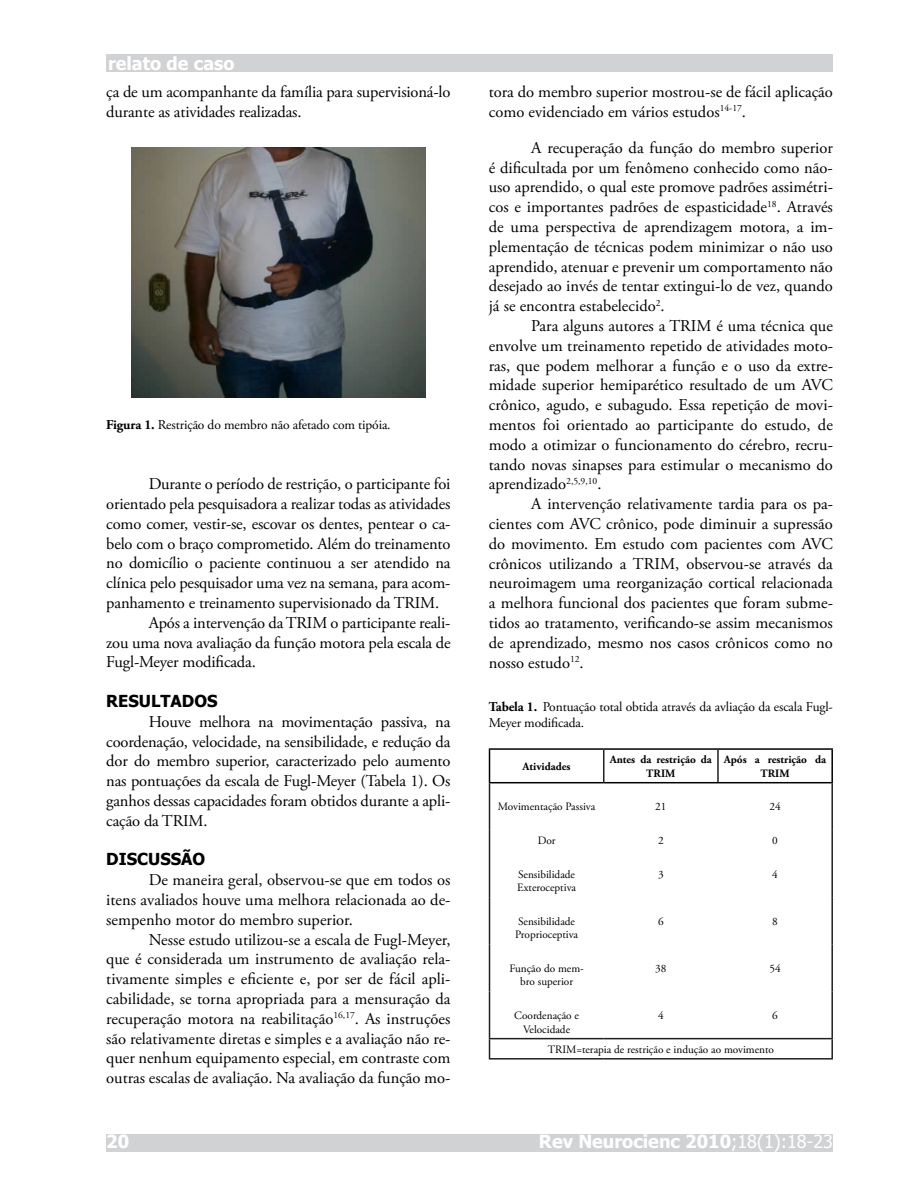
<style>
.page{position:relative;width:918px;height:1188px;background:#fff}
.page>*{position:absolute;margin:0;border:0;box-sizing:border-box;transform-origin:0 0}
.t1{font:700 18px "Tahoma";color:#fff}
.texto{font:16.5px/19.8px "Adobe Garamond Pro";color:#000;text-align:justify}
.t2{font:700 16.5px "Tahoma";color:#000}
.texto-2{font:13.5px/16.2px "Adobe Garamond Pro";letter-spacing:-.01em;color:#000}
.resumo_summary{font:11.25px/13.5px "Adobe Garamond Pro";color:#000}
.resumo_summary-2{font:700 11.25px/13.5px "Adobe Garamond Pro";color:#000;text-align:center}
.s1{font-weight:700}
.s2{font-weight:400}
</style>
<div class="page">
<div style="left:106px;top:54px;width:727px;height:18px;background:#d1d2d4"></div>
<div style="left:106px;top:1134px;width:727px;height:18px;background:#d1d2d4"></div>
<img style="left:131px;top:147px;width:294px;height:250px">
<hr style="left:489px;top:783px;width:1px;height:47px;background:#231f20">
<hr style="left:831px;top:783px;width:2px;height:47px;background:#231f20">
<svg style="left:489px;top:830px;width:1px;height:20px"></svg>
<hr style="left:831px;top:830px;width:2px;height:20px;background:#231f20">
<hr style="left:489px;top:850px;width:1px;height:47px;background:#231f20">
<hr style="left:831px;top:850px;width:2px;height:47px;background:#231f20">
<hr style="left:489px;top:897px;width:1px;height:47px;background:#231f20">
<hr style="left:831px;top:897px;width:2px;height:47px;background:#231f20">
<hr style="left:489px;top:944px;width:1px;height:47px;background:#231f20">
<hr style="left:831px;top:944px;width:2px;height:47px;background:#231f20">
<hr style="left:489px;top:991px;width:1px;height:47px;background:#231f20">
<hr style="left:831px;top:991px;width:2px;height:47px;background:#231f20">
<hr style="left:489px;top:1038px;width:115px;height:1px;background:#231f20">
<svg style="left:489px;top:1039px;width:1px;height:19px"></svg>
<hr style="left:604px;top:1038px;width:114px;height:1px;background:#231f20">
<hr style="left:718px;top:1038px;width:115px;height:1px;background:#231f20">
<svg style="left:831px;top:1039px;width:2px;height:19px"></svg>
<hr style="left:489px;top:1058px;width:115px;height:2px;background:#231f20">
<hr style="left:604px;top:1058px;width:114px;height:2px;background:#231f20">
<hr style="left:718px;top:1058px;width:115px;height:2px;background:#231f20">
<hr style="left:489px;top:748px;width:115px;height:2px;background:#000">
<hr style="left:489px;top:750px;width:1px;height:32px;background:#000">
<hr style="left:604px;top:748px;width:114px;height:2px;background:#000">
<hr style="left:718px;top:748px;width:115px;height:2px;background:#000">
<hr style="left:831px;top:750px;width:2px;height:32px;background:#000">
<hr style="left:489px;top:782px;width:115px;height:1px;background:#000">
<hr style="left:604px;top:782px;width:114px;height:1px;background:#000">
<hr style="left:718px;top:782px;width:115px;height:1px;background:#000">
<hr style="left:603px;top:750px;width:1px;height:32px;background:#231f20">
<hr style="left:717px;top:750px;width:2px;height:32px;background:#231f20">
<p class="t1" style="left:108px;top:51px;width:128px">relato de caso</p>
<p class="texto" style="left:106px;top:82px;width:346px">ça de um acompanhante da família para supervisioná-lo durante as atividades realizadas.</p>
<p class="texto-2" style="left:106px;top:417px;width:286px"><span class="s1">Figura 1.</span> Restrição do membro não afetado com tipóia.</p>
<p class="texto" style="left:106px;top:475px;width:346px;text-indent:43px">Durante o período de restrição, o participante foi orientado pela pesquisadora a realizar todas as atividades como comer, vestir-se, escovar os dentes, pentear o ca&shy;belo com o braço comprometido. Além do treinamento no domicílio o paciente continuou a ser atendido na clínica pelo pesquisador uma vez na semana, para acom&shy;panhamento e treinamento supervisionado da TRIM.</p>
<p class="texto" style="left:106px;top:613px;width:346px;text-indent:43px">Após a intervenção da TRIM o participante reali&shy;zou uma nova avaliação da função motora pela escala de Fugl-Meyer modificada.</p>
<p class="t2" style="left:106px;top:689px;width:113px">RESULTADOS</p>
<p class="texto" style="left:106px;top:712px;width:346px;text-indent:43px">Houve melhora na movimentação passiva, na coordenação, velocidade, na sensibilidade, e redução da dor do membro superior, caracterizado pelo aumento nas pontuações da escala de Fugl-Meyer (Tabela 1). Os ganhos dessas capacidades foram obtidos durante a apli&shy;cação da TRIM.</p>
<p class="t2" style="left:106px;top:848px;width:100px">DISCUSSÃO</p>
<p class="texto" style="left:106px;top:871px;width:346px;text-indent:43px">De maneira geral, observou-se que em todos os itens avaliados houve uma melhora relacionada ao de&shy;sempenho motor do membro superior.</p>
<p class="texto" style="left:106px;top:930px;width:346px;text-indent:43px">Nesse estudo utilizou-se a escala de Fugl-Meyer, que é considerada um instrumento de avaliação rela&shy;tivamente simples e eficiente e, por ser de fácil apli&shy;cabilidade, se torna apropriada para a mensuração da recuperação motora na reabilitação<sup>16,17</sup>. As instruções são relativamente diretas e simples e a avaliação não re&shy;quer nenhum equipamento especial, em contraste com outras escalas de avaliação. Na avaliação da função mo-</p>
<p class="texto" style="left:489px;top:82px;width:346px">tora do membro superior mostrou-se de fácil aplicação como evidenciado em vários estudos<sup>14-17</sup>.</p>
<p class="texto" style="left:489px;top:138px;width:346px;text-indent:43px">A recuperação da função do membro superior é dificultada por um fenômeno conhecido como não&shy;uso aprendido, o qual este promove padrões assimétri&shy;cos e importantes padrões de espasticidade<sup>18</sup>. Através de uma perspectiva de aprendizagem motora, a im&shy;plementação de técnicas podem minimizar o não uso aprendido, atenuar e prevenir um comportamento não desejado ao invés de tentar extingui-lo de vez, quando já se encontra estabelecido<sup>2</sup>.</p>
<p class="texto" style="left:489px;top:316px;width:346px;text-indent:43px">Para alguns autores a TRIM é uma técnica que envolve um treinamento repetido de atividades moto&shy;ras, que podem melhorar a função e o uso da extre&shy;midade superior hemiparético resultado de um AVC crônico, agudo, e subagudo. Essa repetição de movi&shy;mentos foi orientado ao participante do estudo, de modo a otimizar o funcionamento do cérebro, recru&shy;tando novas sinapses para estimular o mecanismo do aprendizado<sup>2,5,9,10</sup>.</p>
<p class="texto" style="left:489px;top:495px;width:346px;text-indent:43px">A intervenção relativamente tardia para os pa&shy;cientes com AVC crônico, pode diminuir a supressão do movimento. Em estudo com pacientes com AVC crônicos utilizando a TRIM, observou-se através da neuroimagem uma reorganização cortical relacionada a melhora funcional dos pacientes que foram subme&shy;tidos ao tratamento, verificando-se assim mecanismos de aprendizado, mesmo nos casos crônicos como no nosso estudo<sup>12</sup>.</p>
<p class="texto-2" style="left:489px;top:699px;width:346px"><span class="s1">Tabela 1.</span> Pontuação total obtida através da avliação da escala Fugl-<br>Meyer modificada.</p>
<p class="resumo_summary-2" style="left:523px;top:760px;width:49px">Atividades</p>
<p class="resumo_summary-2" style="left:610px;top:753px;width:104px">Antes da restrição da<br>TRIM</p>
<p class="resumo_summary-2" style="left:724px;top:753px;width:104px">Após a restrição da<br>TRIM</p>
<p class="resumo_summary" style="left:498px;top:800px;width:99px">Movimentação Passiva</p>
<p class="resumo_summary" style="left:655px;top:800px;width:13px">21</p>
<p class="resumo_summary" style="left:769px;top:800px;width:13px">24</p>
<p class="resumo_summary" style="left:538px;top:834px;width:19px">Dor</p>
<p class="resumo_summary" style="left:658px;top:834px;width:7px">2</p>
<p class="resumo_summary" style="left:772px;top:834px;width:7px">0</p>
<p class="resumo_summary" style="left:517px;top:868px;width:60px">Sensibilidade<br>Exteroceptiva</p>
<p class="resumo_summary" style="left:658px;top:868px;width:7px">3</p>
<p class="resumo_summary" style="left:772px;top:868px;width:7px">4</p>
<p class="resumo_summary" style="left:515px;top:915px;width:65px">Sensibilidade<br>Proprioceptiva</p>
<p class="resumo_summary" style="left:658px;top:915px;width:7px">6</p>
<p class="resumo_summary" style="left:772px;top:915px;width:7px">8</p>
<p class="resumo_summary" style="left:509px;top:962px;width:76px;text-align:center">Função do mem&shy;bro superior</p>
<p class="resumo_summary" style="left:655px;top:962px;width:13px">38</p>
<p class="resumo_summary" style="left:769px;top:962px;width:13px">54</p>
<p class="resumo_summary" style="left:514px;top:1009px;width:66px;text-align:center">Coordenação e<br>Velocidade</p>
<p class="resumo_summary" style="left:658px;top:1009px;width:7px">4</p>
<p class="resumo_summary" style="left:772px;top:1009px;width:7px">6</p>
<p class="resumo_summary" style="left:548px;top:1043px;width:228px">TRIM=terapia de restrição e indução ao movimento</p>
<p class="t1" style="left:106px;top:1129px;width:24px">20</p>
<p class="t1" style="left:539px;top:1129px;width:296px">Rev Neurocienc 2010<span class="s2">;18(1):18-23</span></p>
</div>
